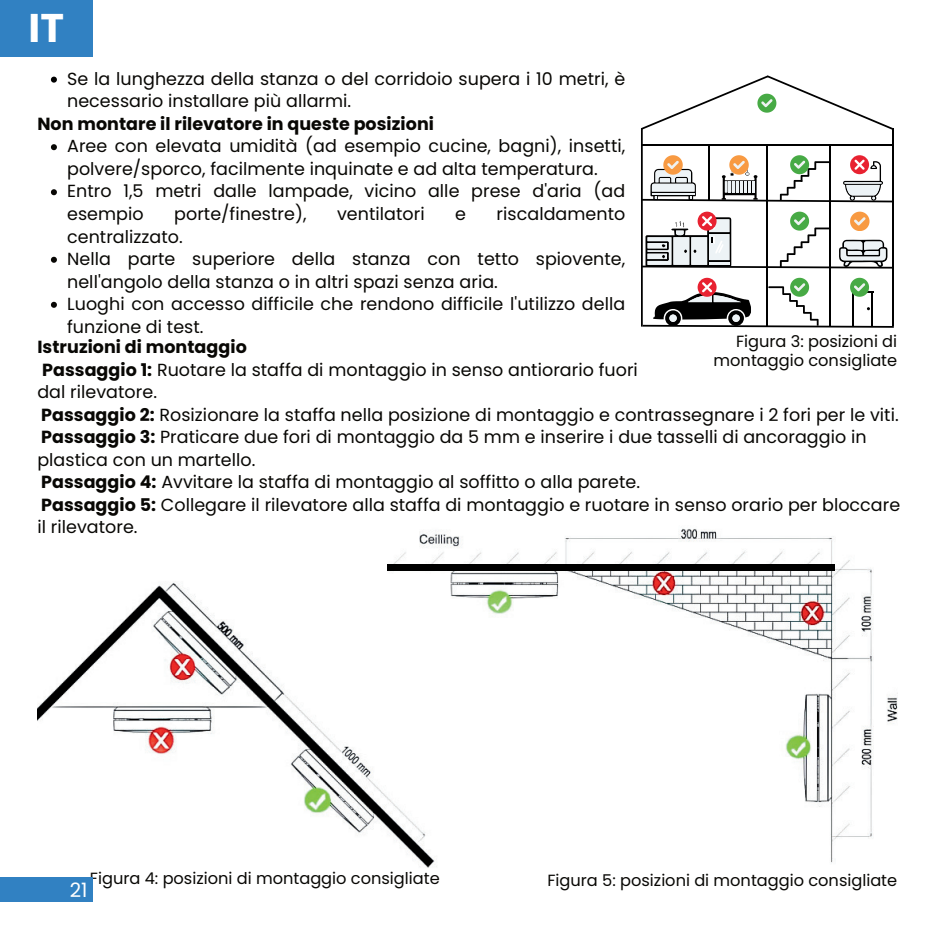
<style>
.page{position:relative;width:932px;height:933px;background:#fff}
.page>*{position:absolute;margin:0;border:0;box-sizing:border-box;transform-origin:0 0}
.t1{font:700 40px "Poppins";color:#fff}
.t2{font:19.8px "Poppins";color:#fff}
.t3{font:17.5px/22.5px "Poppins";letter-spacing:.005em;color:#080704}
.t4{font:700 17.5px "Poppins";letter-spacing:.005em;color:#080704}
.t5{font:16.2px/18.8px "Poppins";color:#080704;text-align:right}
.s1{font-weight:700}
</style>
<div class="page">
<hr style="left:892px;top:128px;width:2px;height:198px;background:#000">
<hr style="left:641px;top:128px;width:2px;height:198px;background:#000">
<hr style="left:642px;top:144px;width:251px;height:1px;background:#000">
<hr style="left:766px;top:145px;width:2px;height:181px;background:#000">
<hr style="left:829px;top:199px;width:2px;height:127px;background:#000">
<hr style="left:829px;top:145px;width:2px;height:56px;background:#000">
<hr style="left:708px;top:144px;width:2px;height:57px;background:#000">
<svg style="left:641px;top:75px;width:252px;height:55px"></svg>
<svg style="left:643px;top:278px;width:251px;height:50px"></svg>
<svg style="left:642px;top:155px;width:250px;height:47px"></svg>
<svg style="left:642px;top:211px;width:250px;height:57px"></svg>
<svg style="left:51px;top:77px;width:6px;height:6px"></svg>
<svg style="left:51px;top:144px;width:6px;height:6px"></svg>
<svg style="left:51px;top:189px;width:6px;height:6px"></svg>
<svg style="left:51px;top:257px;width:6px;height:6px"></svg>
<svg style="left:51px;top:302px;width:6px;height:6px"></svg>
<img style="left:387px;top:528px;width:510px;height:335px">
<div style="left:387px;top:564px;width:448px;height:6px;background:#000"></div>
<img style="left:37px;top:579px;width:402px;height:289px">
<div style="left:0;top:877px;width:93px;height:24px;background:#3181c2"></div>
<div style="left:0;top:0;width:93px;height:56px;background:#3181c2"></div>
<h1 class="t1" style="left:29px;top:4px;width:37px">IT</h1>
<p class="t3" style="left:67px;top:68px;width:560px">Se la lunghezza della stanza o del corridoio supera i 10 metri, è necessario installare più allarmi.</p>
<p class="t4" style="left:37px;top:114px;width:398px">Non montare il rilevatore in queste posizioni</p>
<p class="t3" style="left:67px;top:135px;width:560px">Aree con elevata umidità (ad esempio cucine, bagni), insetti, polvere/sporco, facilmente inquinate e ad alta temperatura.<br>Entro 1,5 metri dalle lampade, vicino alle prese d'aria (ad esempio</p>
<p class="t3" style="left:174px;top:203px;width:134px">porte/finestre),</p>
<p class="t3" style="left:337px;top:203px;width:89px">ventilatori</p>
<p class="t3" style="left:455px;top:203px;width:12px">e</p>
<p class="t3" style="left:497px;top:203px;width:130px">riscaldamento</p>
<p class="t3" style="left:67px;top:225px;width:560px">centralizzato.<br>Nella parte superiore della stanza con tetto spiovente, nell'angolo della stanza o in altri spazi senza aria.<br>Luoghi con accesso difficile che rendono difficile l'utilizzo della funzione di test.</p>
<p class="t5" style="left:714px;top:332px;width:185px">Figura 3: posizioni di montaggio consigliate</p>
<p class="t3" style="left:37px;top:336px;width:864px"><span class="s1">Istruzioni di montaggio<br>Passaggio 1:</span> Ruotare la staffa di montaggio in senso antiorario fuori<br>dal rilevatore.<br><span class="s1">Passaggio 2:</span> Rosizionare la staffa nella posizione di montaggio e contrassegnare i 2 fori per le viti.<br><span class="s1">Passaggio 3:</span> Praticare due fori di montaggio da 5 mm e inserire i due tasselli di ancoraggio in plastica con un martello.<br><span class="s1">Passaggio 4:</span> Avvitare la staffa di montaggio al soffitto o alla parete.<br><span class="s1">Passaggio 5:</span> Collegare il rilevatore alla staffa di montaggio e ruotare in senso orario per bloccare il rilevatore.</p>
<p class="t5" style="left:90px;top:868px;width:351px">Figura 4: posizioni di montaggio consigliate</p>
<p class="t5" style="left:547px;top:870px;width:351px">Figura 5: posizioni di montaggio consigliate</p>
<p class="t2" style="left:70px;top:877px;width:19px">21</p>
</div>
